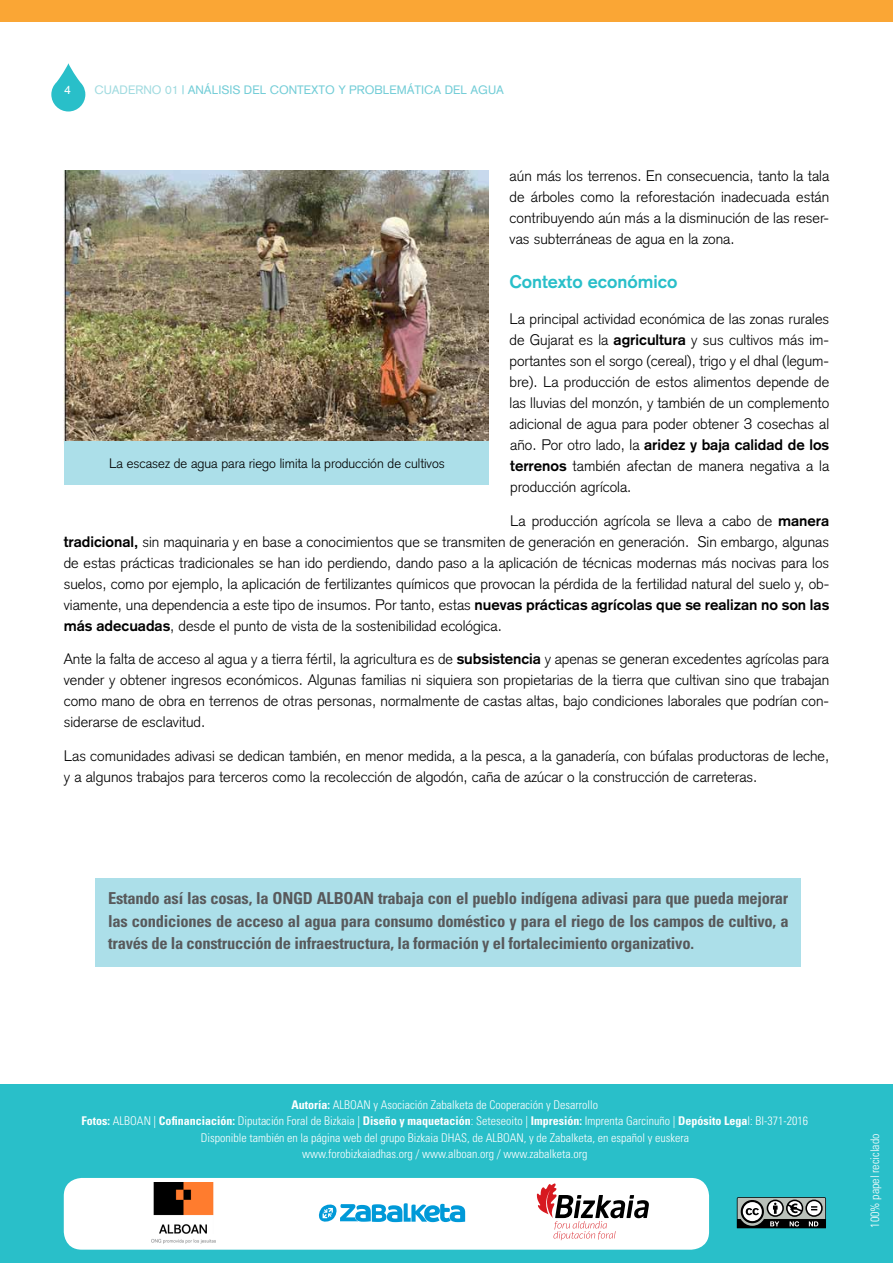
<style>
.page{position:relative;width:893px;height:1263px;background:#fff}
.page>*{position:absolute;margin:0;border:0;box-sizing:border-box;transform-origin:0 0}
.t1{font:700 18px "Akzidenz Grotesk";color:#29bfc9}
.t2{font:700 condensed 16.5px/22.5px "Univers";letter-spacing:-.015em;color:#58595b;text-align:justify}
.t3{font:300 15px/21px "Akzidenz Grotesk";color:#000;text-align:justify}
.t4{font:300 13.5px "Akzidenz Grotesk";color:#000}
.t5{font:300 condensed 12px/16.5px "Univers";color:#fff;text-align:center}
.t6{font:12px "Akzidenz Grotesk";color:#73cdd7}
.t7{font:12px "Akzidenz Grotesk";color:#a1dbe0}
.t8{font:12px "Akzidenz Grotesk";color:#fff}
.s1{color:#73cdd7}
.s2{font-weight:700}
</style>
<div class="page">
<svg style="left:51px;top:63px;width:34px;height:48px"></svg>
<div style="left:0;top:0;width:893px;height:22px;background:#faa635"></div>
<div style="left:0;top:1084px;width:893px;height:179px;background:#29bfc9"></div>
<svg style="left:737px;top:1197px;width:89px;height:31px"></svg>
<div style="left:95px;top:878px;width:706px;height:88px;background:#acdfe9"></div>
<div style="left:64px;top:1178px;width:645px;height:72px;background:#fff;border-radius:18px"></div>
<svg style="left:318px;top:1203px;width:147px;height:20px"></svg>
<svg style="left:537px;top:1183px;width:112px;height:57px"></svg>
<img style="left:151px;top:1183px;width:65px;height:61px">
<img style="left:64px;top:170px;width:424px;height:274px">
<div style="left:65px;top:441px;width:424px;height:44px;background:#acdfe9"></div>
<p class="t8" style="left:64px;top:83px;width:8px">4</p>
<p class="t7" style="left:94px;top:83px;width:109px">CUADERNO 01 <span class="s1">| ANÁLISIS</span></p>
<p class="t6" style="left:244px;top:83px;width:9px">DEL</p>
<p class="t6" style="left:270px;top:83px;width:10px">CONTEXTO</p>
<p class="t6" style="left:338px;top:83px;width:20px">Y PROBLEMÁTICA</p>
<p class="t6" style="left:445px;top:83px;width:9px">DEL</p>
<p class="t6" style="left:471px;top:83px;width:10px">AGUA</p>
<p class="t3" style="left:510px;top:166px;width:321px">aún más los terrenos. En consecuencia, tanto la tala de árboles como la reforestación inadecuada están contribuyendo aún más a la disminución de las reser&shy;vas subterráneas de agua en la zona.</p>
<p class="t1" style="left:510px;top:271px;width:169px">Contexto económico</p>
<p class="t3" style="left:510px;top:308px;width:321px">La principal actividad económica de las zonas rurales de Gujarat es la <span class="s2">agricultura</span> y sus cultivos más im&shy;portantes son el sorgo (cereal), trigo y el dhal (legum&shy;bre). La producción de estos alimentos depende de las lluvias del monzón, y también de un complemento adicional de agua para poder obtener 3 cosechas al año. Por otro lado, la <span class="s2">aridez y baja calidad de los terrenos</span> también afectan de manera negativa a la producción agrícola.</p>
<p class="t3" style="left:64px;top:510px;width:767px;text-indent:446px">La producción agrícola se lleva a cabo de <span class="s2">manera tradicional,</span> sin maquinaria y en base a conocimientos que se transmiten de generación en generación. Sin embargo, algunas de estas prácticas tradicionales se han ido perdiendo, dando paso a la aplicación de técnicas modernas más nocivas para los suelos, como por ejemplo, la aplicación de fertilizantes químicos que provocan la pérdida de la fertilidad natural del suelo y, ob&shy;viamente, una dependencia a este tipo de insumos. Por tanto, estas <span class="s2">nuevas prácticas agrícolas que se realizan no son las más adecuadas</span>, desde el punto de vista de la sostenibilidad ecológica.</p>
<p class="t3" style="left:64px;top:649px;width:767px">Ante la falta de acceso al agua y a tierra fértil, la agricultura es de <span class="s2">subsistencia</span> y apenas se generan excedentes agrícolas para vender y obtener ingresos económicos. Algunas familias ni siquiera son propietarias de la tierra que cultivan sino que trabajan como mano de obra en terrenos de otras personas, normalmente de castas altas, bajo condiciones laborales que podrían con&shy;siderarse de esclavitud.</p>
<p class="t3" style="left:64px;top:745px;width:767px">Las comunidades adivasi se dedican también, en menor medida, a la pesca, a la ganadería, con búfalas productoras de leche, y a algunos trabajos para terceros como la recolección de algodón, caña de azúcar o la construcción de carreteras.</p>
<p class="t4" style="left:109px;top:456px;width:337px">La escasez de agua para riego limita la producción de cultivos</p>
<p class="t2" style="left:108px;top:887px;width:682px">Estando así las cosas, la ONGD ALBOAN trabaja con el pueblo indígena adivasi para que pueda mejorar las condiciones de acceso al agua para consumo doméstico y para el riego de los campos de cultivo, a través de la construcción de infraestructura, la formación y el fortalecimiento organizativo.</p>
<p class="t5" style="left:82px;top:1096px;width:728px"><span class="s2">Autoría:</span> Alboan y Asociación Zabalketa de Cooperación y Desarrollo<br><span class="s2">Fotos:</span> Alboan | <span class="s2">Cofinanciación:</span> Diputación Foral de Bizkaia | <span class="s2">Diseño y maquetación</span>: Seteseoito | <span class="s2">Impresión:</span> Imprenta Garcinuño | <span class="s2">Depósito Lega</span>l: BI-371-2016<br>Disponible también en la página web del grupo Bizkaia DHAS, de ALBOAN, y de Zabalketa, en español y euskera<br>www.forobizkaiadhas.org / www.alboan.org / www.zabalketa.org</p>
<p class="t5" style="left:867px;top:1227px;width:95px;rotate:-90deg">100% papel reciclado</p>
</div>
